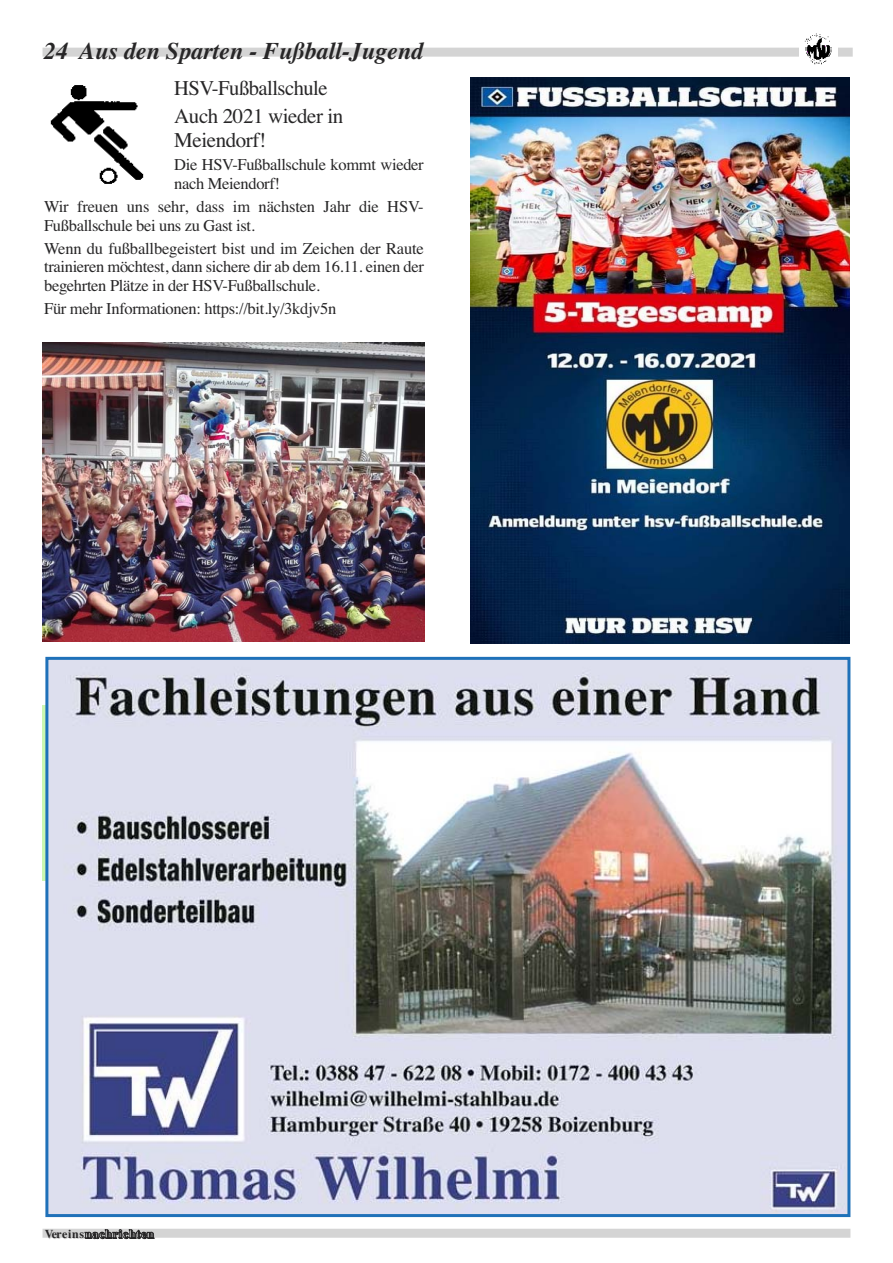
<style>
.page{position:relative;width:893px;height:1263px;background:#fff}
.page>*{position:absolute;margin:0;border:0;box-sizing:border-box;transform-origin:0 0}
.t1{font:italic 700 24px "Times";color:#272627}
.t2{font:21px/28.2px "Times";letter-spacing:-.02em;color:#272627}
.t3{font:16.5px/18.8px "Times";letter-spacing:-.02em;color:#272627}
.t4{font:700 12px "Times";letter-spacing:.05em;color:#272627}
.s1{color:#fff}
</style>
<div class="page">
<div style="left:43px;top:1229px;width:807px;height:9px;background:#d4d4d4"></div>
<svg style="left:85px;top:1229px;width:69px;height:10px"></svg>
<div style="left:43px;top:48px;width:810px;height:9px;background:#d4d4d4"></div>
<img style="left:800px;top:33px;width:38px;height:32px">
<img style="left:49px;top:661px;width:797px;height:552px">
<div style="left:45px;top:657px;width:805px;height:560px;border:3px solid #1f71b9"></div>
<img style="left:471px;top:78px;width:379px;height:565px">
<img style="left:50px;top:85px;width:94px;height:99px">
<img style="left:42px;top:342px;width:382px;height:299px">
<h1 class="t1" style="left:44px;top:36px;width:381px">24 Aus den Sparten - Fußball-Jugend</h1>
<p class="t2" style="left:174px;top:74px;width:171px">HSV-Fußballschule<br>Auch 2021 wieder in</p>
<p class="t2" style="left:174px;top:126px;width:93px">Meiendorf!</p>
<p class="t3" style="left:174px;top:155px;width:251px">Die HSV-Fußballschule kommt wieder nach Meiendorf!</p>
<p class="t3" style="left:44px;top:197px;width:381px">Wir freuen uns sehr, dass im nächsten Jahr die HSV-<br>Fußballschule bei uns zu Gast ist.</p>
<p class="t3" style="left:44px;top:239px;width:381px;text-align:justify">Wenn du fußballbegeistert bist und im Zeichen der Raute trainieren möchtest, dann sichere dir ab dem 16.11. einen der begehrten Plätze in der HSV-Fußballschule.</p>
<p class="t3" style="left:44px;top:299px;width:294px">Für mehr Informationen: https://bit.ly/3kdjv5n</p>
<p class="t4" style="left:45px;top:1227px;width:111px">Vereinsn<span class="s1">ac</span>h<span class="s1">ric</span>h<span class="s1">te</span>n</p>
</div>
